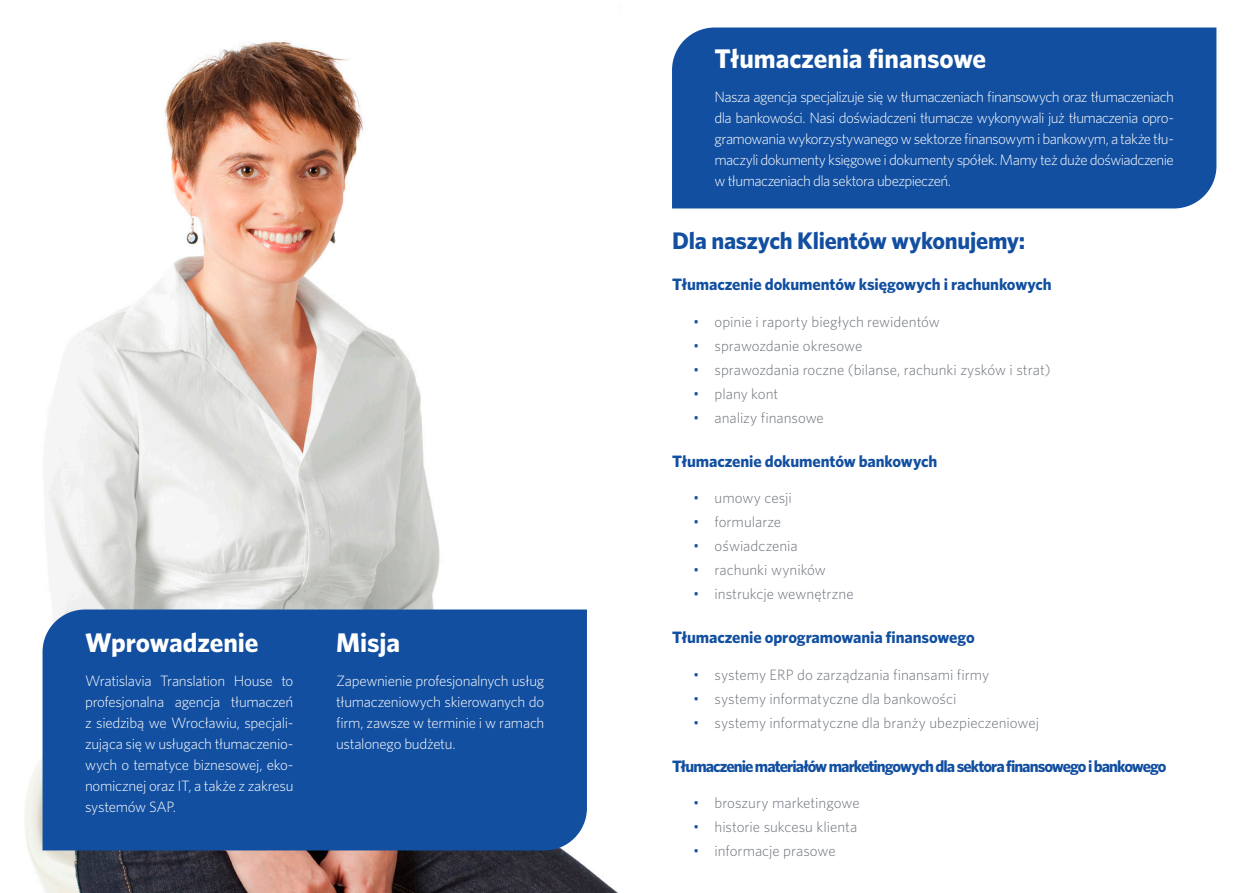
<style>
.page{position:relative;width:1259px;height:893px;background:#fff}
.page>*{position:absolute;margin:0;border:0;box-sizing:border-box;transform-origin:0 0}
.Box_Header_white{font:700 27px "Whitney";letter-spacing:-.005em;color:#fff}
.Header_16pt{font:700 24px "Whitney";letter-spacing:-.01em;color:#124fa0}
.Header_11pt{font:700 16.5px "Whitney";letter-spacing:-.015em;color:#124fa0}
.Header_11pt-2{font:700 16.5px "Whitney";letter-spacing:-.06em;color:#124fa0}
.Box_Text_white{font:300 15px/21px "Whitney";letter-spacing:-.025em;color:#fff;text-align:justify}
.Dotted_regular{font:300 15px "Whitney";color:#6c7179}
.s1{color:#124fa0}
</style>
<div class="page">
<img style="left:25px;top:41px;width:593px;height:852px">
<div style="left:43px;top:609px;width:544px;height:241px;background:#124fa0"></div>
<div style="left:672px;top:28px;width:544px;height:180px;background:#124fa0"></div>
<p class="Box_Header_white" style="left:85px;top:625px;width:175px">Wprowadzenie</p>
<p class="Box_Text_white" style="left:85px;top:670px;width:210px">Wratislavia Translation House to profesjonalna agencja tłumaczeń z siedzibą we Wrocławiu, specjali&shy;zująca się w usługach tłumaczenio&shy;wych o tematyce biznesowej, eko&shy;nomicznej oraz IT, a także z zakresu systemów SAP.</p>
<p class="Box_Header_white" style="left:336px;top:625px;width:66px">Misja</p>
<p class="Box_Text_white" style="left:336px;top:670px;width:210px">Zapewnienie profesjonalnych usług tłumaczeniowych skierowanych do firm, zawsze w terminie i w ramach ustalonego budżetu.</p>
<p class="Box_Header_white" style="left:714px;top:41px;width:273px">Tłumaczenia finansowe</p>
<p class="Box_Text_white" style="left:714px;top:86px;width:461px">Nasza agencja specjalizuje się w tłumaczeniach finansowych oraz tłumaczeniach dla bankowości. Nasi doświadczeni tłumacze wykonywali już tłumaczenia opro&shy;gramowania wykorzystywanego w sektorze finansowym i bankowym, a także tłu&shy;maczyli dokumenty księgowe i dokumenty spółek. Mamy też duże doświadczenie w tłumaczeniach dla sektora ubezpieczeń.</p>
<p class="Header_16pt" style="left:672px;top:224px;width:355px">Dla naszych Klientów wykonujemy:</p>
<p class="Header_11pt" style="left:672px;top:273px;width:381px">Tłumaczenie dokumentów księgowych i rachunkowych</p>
<p class="Dotted_regular" style="left:693px;top:312px;width:248px"><span class="s1">•</span> opinie i raporty biegłych rewidentów</p>
<p class="Dotted_regular" style="left:693px;top:336px;width:170px"><span class="s1">•</span> sprawozdanie okresowe</p>
<p class="Dotted_regular" style="left:693px;top:360px;width:359px"><span class="s1">•</span> sprawozdania roczne (bilanse, rachunki zysków i strat)</p>
<p class="Dotted_regular" style="left:693px;top:384px;width:86px"><span class="s1">•</span> plany kont</p>
<p class="Dotted_regular" style="left:693px;top:408px;width:132px"><span class="s1">•</span> analizy finansowe</p>
<p class="Header_11pt" style="left:672px;top:450px;width:267px">Tłumaczenie dokumentów bankowych</p>
<p class="Dotted_regular" style="left:693px;top:488px;width:100px"><span class="s1">•</span> umowy cesji</p>
<p class="Dotted_regular" style="left:693px;top:512px;width:89px"><span class="s1">•</span> formularze</p>
<p class="Dotted_regular" style="left:693px;top:536px;width:106px"><span class="s1">•</span> oświadczenia</p>
<p class="Dotted_regular" style="left:693px;top:560px;width:134px"><span class="s1">•</span> rachunki wyników</p>
<p class="Dotted_regular" style="left:693px;top:584px;width:162px"><span class="s1">•</span> instrukcje wewnętrzne</p>
<p class="Header_11pt" style="left:672px;top:626px;width:304px">Tłumaczenie oprogramowania finansowego</p>
<p class="Dotted_regular" style="left:693px;top:665px;width:297px"><span class="s1">•</span> systemy ERP do zarządzania finansami firmy</p>
<p class="Dotted_regular" style="left:693px;top:689px;width:265px"><span class="s1">•</span> systemy informatyczne dla bankowości</p>
<p class="Dotted_regular" style="left:693px;top:713px;width:347px"><span class="s1">•</span> systemy informatyczne dla branży ubezpieczeniowej</p>
<p class="Header_11pt-2" style="left:672px;top:755px;width:496px">Tłumaczenie materiałów marketingowych dla sektora finansowego i bankowego</p>
<p class="Dotted_regular" style="left:693px;top:793px;width:168px"><span class="s1">•</span> broszury marketingowe</p>
<p class="Dotted_regular" style="left:693px;top:817px;width:165px"><span class="s1">•</span> historie sukcesu klienta</p>
<p class="Dotted_regular" style="left:693px;top:841px;width:144px"><span class="s1">•</span> informacje prasowe</p>
</div>
